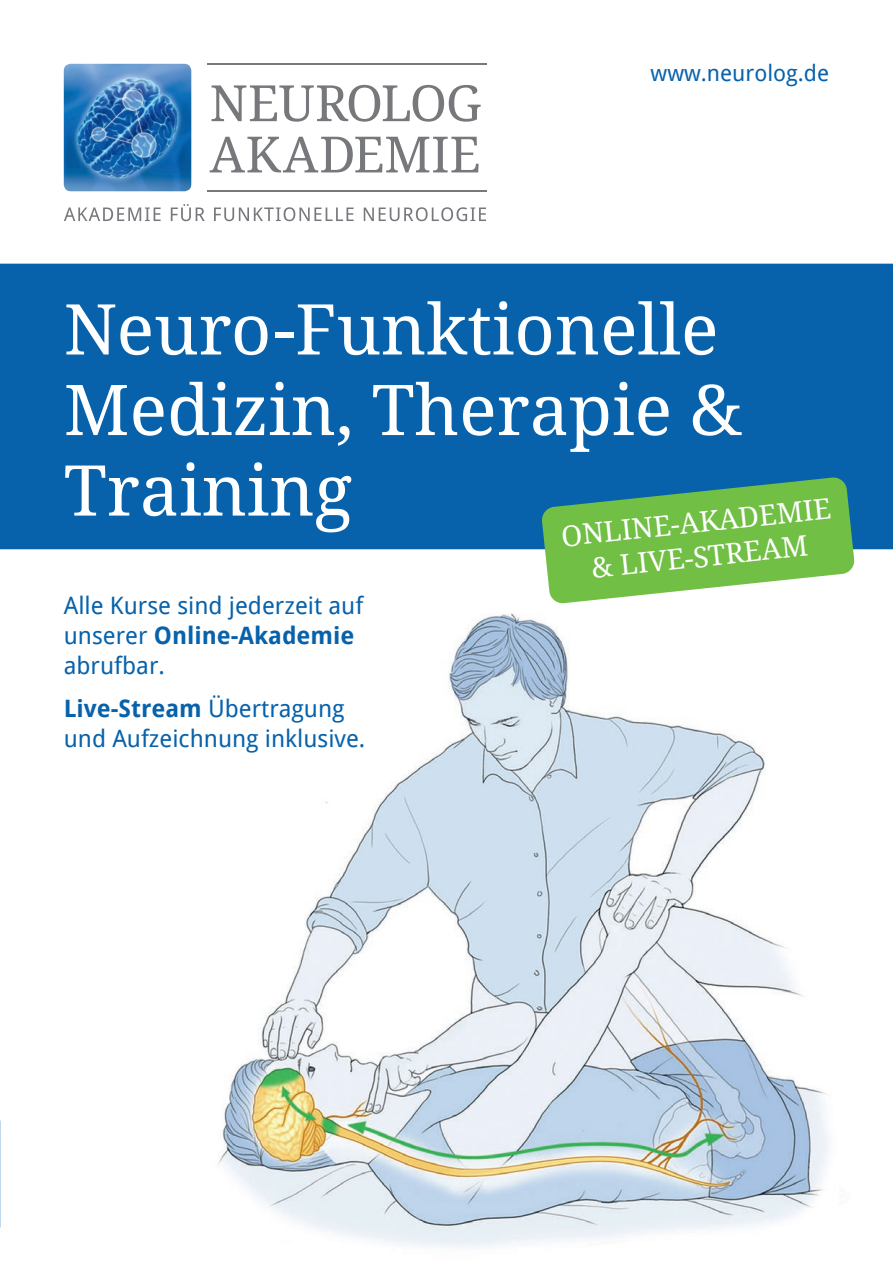
<style>
.page{position:relative;width:893px;height:1263px;background:#fff}
.page>*{position:absolute;margin:0;border:0;box-sizing:border-box;transform-origin:0 0}
.t1{font:70.05px/80.6px "Droid Serif";color:#fff}
.t2{font:28.35px/34.7px "Droid Serif";color:#fff;text-align:center}
.t3{font:24px/30px "Droid Sans";color:#0762ab}
.t4{font:22.5px "Droid Sans";color:#0762ab}
.s1{font-weight:700}
</style>
<div class="page">
<img style="left:150px;top:549px;width:718px;height:698px">
<img style="left:64px;top:64px;width:127px;height:127px">
<svg style="left:210px;top:137px;width:269px;height:35px"></svg>
<svg style="left:212px;top:85px;width:269px;height:37px"></svg>
<hr style="left:208px;top:190px;width:279px;height:1px;background:#76787b">
<hr style="left:208px;top:64px;width:279px;height:1px;background:#76787b">
<svg style="left:64px;top:204px;width:422px;height:17px"></svg>
<div style="left:0;top:264px;width:893px;height:285px;background:#0762ab"></div>
<svg style="left:541px;top:477px;width:314px;height:127px;background:#75bb69"></svg>
<p class="t4" style="left:651px;top:59px;width:180px">www.neurolog.de</p>
<h1 class="t1" style="left:64px;top:290px;width:680px">Neuro-Funktionelle<br>Medizin, Therapie &amp;<br>Training</h1>
<p class="t2" style="left:560px;top:519px;width:273px;rotate:-6deg">ONLINE-AKADEMIE &amp; LIVE-STREAM</p>
<p class="t3" style="left:64px;top:590px;width:301px">Alle Kurse sind jederzeit auf unserer <span class="s1">Online-Akademie </span>abrufbar.</p>
<p class="t3" style="left:64px;top:693px;width:303px"><span class="s1">Live-Stream</span> Übertragung und Aufzeichnung inklusive.</p>
</div>
